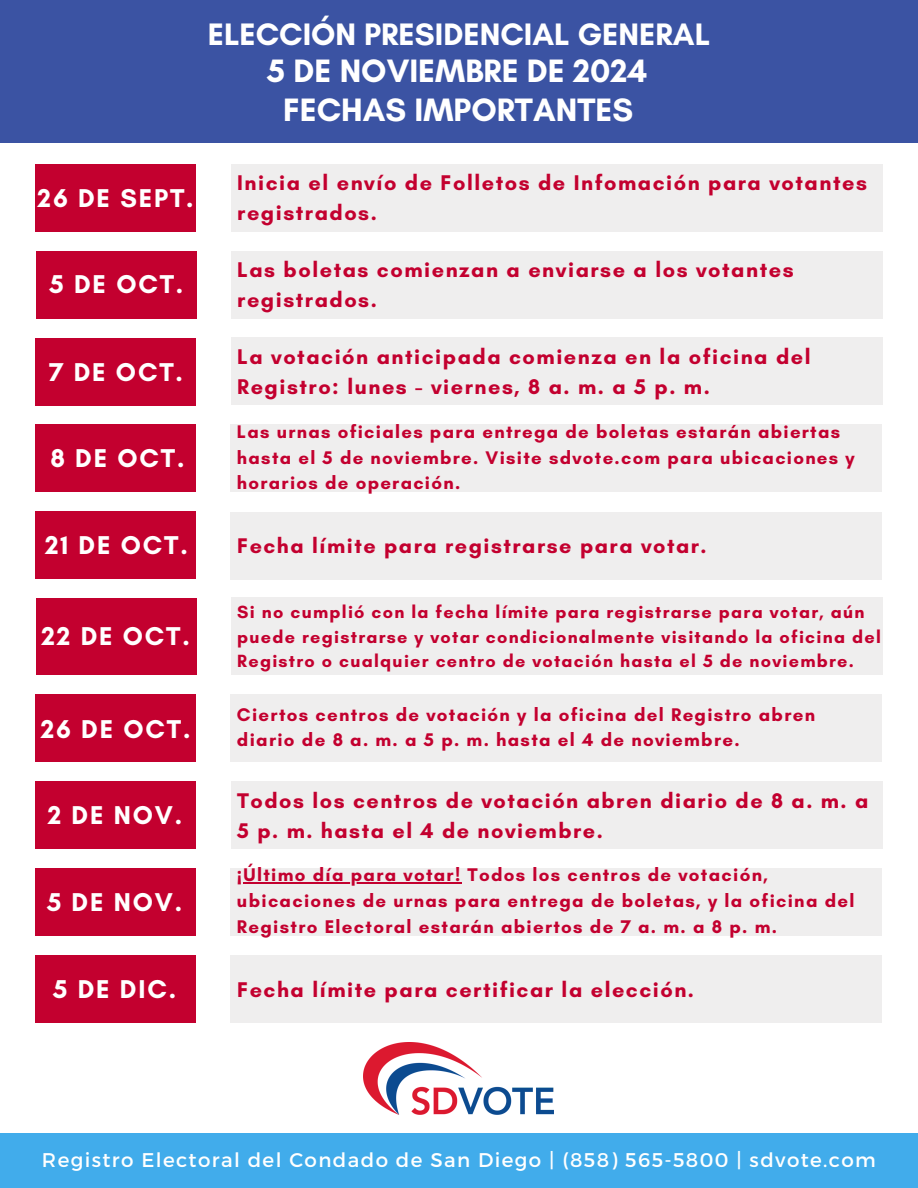
<style>
.page{position:relative;width:918px;height:1188px;background:#fff}
.page>*{position:absolute;margin:0;border:0;box-sizing:border-box;transform-origin:0 0}
.t1{font:700 33px "Glacial Indifference";color:#fff}
.t2{font:700 31.65px "Glacial Indifference";color:#fff}
.t3{font:700 26.25px "Glacial Indifference";letter-spacing:.07em;color:#fff}
.t4{font:700 21.6px/30.5px "Glacial Indifference";letter-spacing:.07em;color:#c3002f}
.t5{font:19.8px "Montserrat";letter-spacing:.07em;color:#fff}
.t6{font:700 18.6px/25.8px "Glacial Indifference";letter-spacing:.07em;color:#c3002f}
.t7{font:700 18px/24.8px "Glacial Indifference";letter-spacing:.07em;color:#c3002f}
.s1{font-family:"Noto Sans"}
</style>
<div class="page">
<div style="left:0;top:1133px;width:918px;height:55px;background:#41aceb"></div>
<div style="left:0;top:0;width:918px;height:143px;background:#3b53a3"></div>
<div style="left:231px;top:164px;width:651px;height:68px;background:#efeeee"></div>
<div style="left:231px;top:251px;width:651px;height:68px;background:#efeeee"></div>
<div style="left:231px;top:338px;width:651px;height:67px;background:#efeeee"></div>
<div style="left:231px;top:694px;width:651px;height:68px;background:#efeeee"></div>
<div style="left:231px;top:512px;width:651px;height:67px;background:#efeeee"></div>
<div style="left:231px;top:868px;width:651px;height:68px;background:#efeeee"></div>
<div style="left:231px;top:425px;width:651px;height:67px;background:#efeeee"></div>
<div style="left:231px;top:781px;width:651px;height:68px;background:#efeeee"></div>
<div style="left:35px;top:512px;width:161px;height:67px;background:#c3002f"></div>
<div style="left:36px;top:338px;width:160px;height:67px;background:#c3002f"></div>
<div style="left:36px;top:781px;width:160px;height:68px;background:#c3002f"></div>
<div style="left:35px;top:868px;width:161px;height:68px;background:#c3002f"></div>
<div style="left:35px;top:425px;width:161px;height:67px;background:#c3002f"></div>
<div style="left:36px;top:251px;width:160px;height:67px;background:#c3002f"></div>
<div style="left:36px;top:164px;width:160px;height:68px;background:#c3002f"></div>
<div style="left:35px;top:694px;width:161px;height:68px;background:#c3002f"></div>
<div style="left:231px;top:955px;width:651px;height:68px;background:#efeeee"></div>
<div style="left:35px;top:955px;width:161px;height:68px;background:#c3002f"></div>
<div style="left:231px;top:597px;width:651px;height:78px;background:#efeeee"></div>
<div style="left:36px;top:598px;width:160px;height:77px;background:#c3002f"></div>
<img style="left:364px;top:1042px;width:190px;height:72px">
<hr style="left:237px;top:883px;width:225px;height:1px;background:#c3002f">
<h1 class="t2" style="left:208px;top:15px;width:504px">ELECCIÓN PRESIDENCIAL GENERAL</h1>
<h2 class="t1" style="left:267px;top:51px;width:382px">5 DE NOVIEMBRE DE 2024</h2>
<p class="t3" style="left:38px;top:182px;width:157px">26 DE SEPT.</p>
<h2 class="t3" style="left:50px;top:268px;width:135px">5 DE OCT.</h2>
<h3 class="t3" style="left:49px;top:356px;width:135px">7 DE OCT.</h3>
<p class="t3" style="left:50px;top:443px;width:136px">8 DE OCT.</p>
<h3 class="t3" style="left:45px;top:529px;width:144px">21 DE OCT.</h3>
<h2 class="t3" style="left:41px;top:620px;width:150px">22 DE OCT.</h2>
<h2 class="t3" style="left:41px;top:713px;width:151px">26 DE OCT.</h2>
<p class="t3" style="left:48px;top:799px;width:136px">2 DE NOV.</p>
<h4 class="t3" style="left:47px;top:886px;width:137px">5 DE NOV.</h4>
<h1 class="t1" style="left:283px;top:90px;width:352px">FECHAS IMPORTANTES</h1>
<h2 class="t4" style="left:237px;top:167px;width:631px">Inicia el envío de Folletos de Infomación para votantes registrados.</h2>
<h3 class="t4" style="left:237px;top:254px;width:558px">Las boletas comienzan a enviarse a los votantes registrados.</h3>
<h3 class="t4" style="left:237px;top:341px;width:575px">La votación anticipada comienza en la oficina del<br>Registro: lunes - viernes, 8 a. m. a 5 p. m.</h3>
<h2 class="t6" style="left:237px;top:418px;width:619px">Las urnas oficiales para entrega de boletas estarán abiertas hasta el 5 de noviembre. Visite sdvote.com para ubicaciones y horarios de operación.</h2>
<h2 class="t4" style="left:237px;top:530px;width:471px">Fecha límite para registrarse para votar.</h2>
<p class="t7" style="left:237px;top:599px;width:645px">Si no cumplió con la fecha límite para registrarse para votar, aún puede registrarse y votar condicionalmente visitando la oficina del<br>Registro o cualquier centro de votación hasta el 5 de noviembre.</p>
<h3 class="t6" style="left:237px;top:701px;width:580px">Ciertos centros de votación y la oficina del Registro abren diario de 8 a. m. a 5 p. m. hasta el 4 de noviembre.</h3>
<p class="t4" style="left:237px;top:785px;width:633px">Todos los centros de votación abren diario de 8 a. m. a<br>5 p. m. hasta el 4 de noviembre.</p>
<h2 class="t6" style="left:237px;top:862px;width:619px"><span class="s1">¡</span>Último día para votar! Todos los centros de votación, ubicaciones de urnas para entrega de boletas, y la oficina del<br>Registro Electoral estarán abiertos de 7 a. m. a 8 p. m.</h2>
<h2 class="t3" style="left:53px;top:973px;width:124px">5 DE DIC.</h2>
<h3 class="t4" style="left:237px;top:974px;width:458px">Fecha límite para certificar la elección.</h3>
<h2 class="t5" style="left:42px;top:1147px;width:836px">Registro Electoral del Condado de San Diego | (858) 565-5800 | sdvote.com</h2>
</div>
